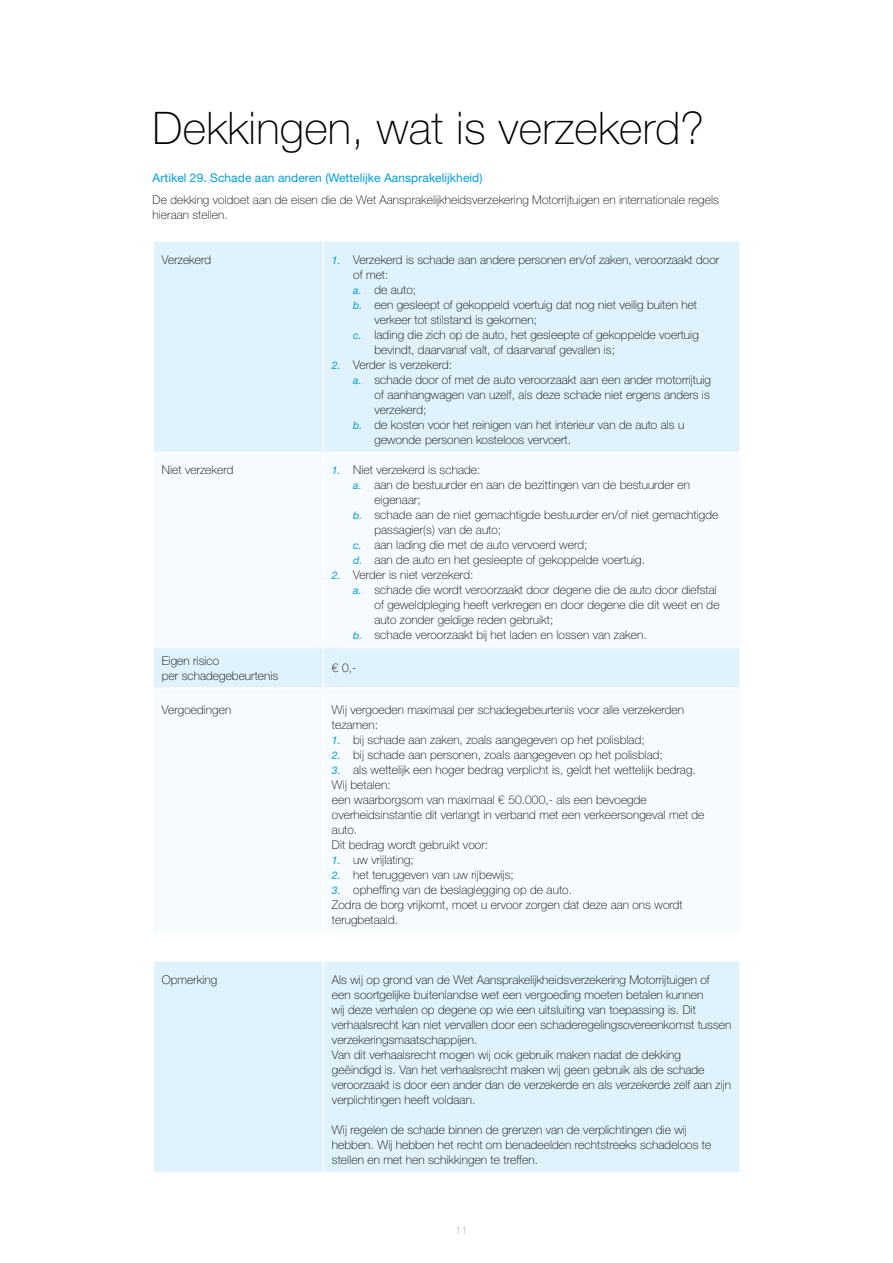
<style>
.page{position:relative;width:893px;height:1263px;background:#fff}
.page>*{position:absolute;margin:0;border:0;box-sizing:border-box;transform-origin:0 0}
.t1{font:100 45px "Helvetica Neue";letter-spacing:.005em;color:#000}
.t2{font:100 12px/15px "Helvetica Neue LT Std";letter-spacing:.005em;color:#000}
.t3{font:12px "Helvetica Neue LT Std";letter-spacing:.005em;color:#009ee0}
.t4{font:100 10.5px "Helvetica Neue LT Std";color:#9c9e9f}
.s1{font-family:"Helvetica Neue";font-weight:400;font-style:italic;font-size:10.5px;color:#009ee0}
</style>
<div class="page">
<div style="left:154px;top:242px;width:585px;height:210px;background:#e0f2fb"></div>
<div style="left:154px;top:648px;width:585px;height:39px;background:#e0f2fb"></div>
<hr style="left:323px;top:242px;width:1px;height:210px;background:#fff">
<hr style="left:323px;top:648px;width:1px;height:39px;background:#fff">
<div style="left:154px;top:962px;width:585px;height:210px;background:#e0f2fb"></div>
<hr style="left:323px;top:962px;width:1px;height:210px;background:#fff">
<h1 class="t1" style="left:153px;top:103px;width:553px">Dekkingen, wat is verzekerd?</h1>
<p class="t3" style="left:153px;top:170px;width:331px">Artikel 29. Schade aan anderen (Wettelijke Aansprakelijkheid)</p>
<p class="t2" style="left:153px;top:192px;width:568px">De dekking voldoet aan de eisen die de Wet Aansprakelijkheidsverzekering Motorrijtuigen en internationale regels hieraan stellen.</p>
<p class="t2" style="left:162px;top:252px;width:51px">Verzekerd</p>
<p class="t2" style="left:332px;top:252px;width:389px"><span class="s1">1.</span> Verzekerd is schade aan andere personen en/of zaken, veroorzaakt door</p>
<p class="t2" style="left:353px;top:267px;width:37px">of met:</p>
<p class="t2" style="left:353px;top:282px;width:65px"><span class="s1">a.</span> de auto;</p>
<p class="t2" style="left:353px;top:297px;width:345px"><span class="s1">b.</span> een gesleept of gekoppeld voertuig dat nog niet veilig buiten het</p>
<p class="t2" style="left:374px;top:312px;width:164px">verkeer tot stilstand is gekomen;</p>
<p class="t2" style="left:353px;top:327px;width:347px"><span class="s1">c.</span> lading die zich op de auto, het gesleepte of gekoppelde voertuig</p>
<p class="t2" style="left:374px;top:342px;width:242px">bevindt, daarvanaf valt, of daarvanaf gevallen is;</p>
<p class="t2" style="left:332px;top:357px;width:122px"><span class="s1">2.</span> Verder is verzekerd:</p>
<p class="t2" style="left:353px;top:372px;width:359px"><span class="s1">a.</span> schade door of met de auto veroorzaakt aan een ander motorrijtuig</p>
<p class="t2" style="left:374px;top:387px;width:337px">of aanhangwagen van uzelf, als deze schade niet ergens anders is</p>
<p class="t2" style="left:374px;top:402px;width:53px">verzekerd;</p>
<p class="t2" style="left:353px;top:417px;width:333px"><span class="s1">b.</span> de kosten voor het reinigen van het interieur van de auto als u</p>
<p class="t2" style="left:374px;top:432px;width:198px">gewonde personen kosteloos vervoert.</p>
<p class="t2" style="left:162px;top:462px;width:73px">Niet verzekerd</p>
<p class="t2" style="left:332px;top:462px;width:150px"><span class="s1">1.</span> Niet verzekerd is schade:</p>
<p class="t2" style="left:353px;top:477px;width:338px"><span class="s1">a.</span> aan de bestuurder en aan de bezittingen van de bestuurder en</p>
<p class="t2" style="left:374px;top:492px;width:48px">eigenaar;</p>
<p class="t2" style="left:353px;top:507px;width:367px"><span class="s1">b.</span> schade aan de niet gemachtigde bestuurder en/of niet gemachtigde</p>
<p class="t2" style="left:374px;top:522px;width:128px">passagier(s) van de auto;</p>
<p class="t2" style="left:353px;top:537px;width:236px"><span class="s1">c.</span> aan lading die met de auto vervoerd werd;</p>
<p class="t2" style="left:353px;top:552px;width:293px"><span class="s1">d.</span> aan de auto en het gesleepte of gekoppelde voertuig.</p>
<p class="t2" style="left:332px;top:567px;width:143px"><span class="s1">2.</span> Verder is niet verzekerd:</p>
<p class="t2" style="left:353px;top:582px;width:365px"><span class="s1">a.</span> schade die wordt veroorzaakt door degene die de auto door diefstal</p>
<p class="t2" style="left:374px;top:597px;width:347px">of geweldpleging heeft verkregen en door degene die dit weet en de</p>
<p class="t2" style="left:374px;top:612px;width:180px">auto zonder geldige reden gebruikt;</p>
<p class="t2" style="left:353px;top:627px;width:295px"><span class="s1">b.</span> schade veroorzaakt bij het laden en lossen van zaken.</p>
<p class="t2" style="left:162px;top:653px;width:118px">Eigen risico<br>per schadegebeurtenis</p>
<p class="t2" style="left:332px;top:660px;width:26px">€ 0,-</p>
<p class="t2" style="left:162px;top:702px;width:71px">Vergoedingen</p>
<p class="t2" style="left:332px;top:702px;width:353px">Wij vergoeden maximaal per schadegebeurtenis voor alle verzekerden tezamen:</p>
<p class="t2" style="left:332px;top:732px;width:314px"><span class="s1">1.</span> bij schade aan zaken, zoals aangegeven op het polisblad;</p>
<p class="t2" style="left:332px;top:747px;width:332px"><span class="s1">2.</span> bij schade aan personen, zoals aangegeven op het polisblad;</p>
<p class="t2" style="left:332px;top:762px;width:374px"><span class="s1">3.</span> als wettelijk een hoger bedrag verplicht is, geldt het wettelijk bedrag.<br>Wij betalen:<br>een waarborgsom van maximaal € 50.000,- als een bevoegde overheidsinstantie dit verlangt in verband met een verkeersongeval met de auto.<br>Dit bedrag wordt gebruikt voor:</p>
<p class="t2" style="left:332px;top:852px;width:83px"><span class="s1">1.</span> uw vrijlating;</p>
<p class="t2" style="left:332px;top:867px;width:183px"><span class="s1">2.</span> het teruggeven van uw rijbewijs;</p>
<p class="t2" style="left:332px;top:882px;width:352px"><span class="s1">3.</span> opheffing van de beslaglegging op de auto.<br>Zodra de borg vrijkomt, moet u ervoor zorgen dat deze aan ons wordt terugbetaald.</p>
<p class="t2" style="left:162px;top:972px;width:57px">Opmerking</p>
<p class="t2" style="left:332px;top:972px;width:401px">Als wij op grond van de Wet Aansprakelijkheidsverzekering Motorrijtuigen of een soortgelijke buitenlandse wet een vergoeding moeten betalen kunnen<br>wij deze verhalen op degene op wie een uitsluiting van toepassing is. Dit verhaalsrecht kan niet vervallen door een schaderegelingsovereenkomst tussen verzekeringsmaatschappijen.<br>Van dit verhaalsrecht mogen wij ook gebruik maken nadat de dekking geëindigd is. Van het verhaalsrecht maken wij geen gebruik als de schade veroorzaakt is door een ander dan de verzekerde en als verzekerde zelf aan zijn verplichtingen heeft voldaan.</p>
<p class="t2" style="left:332px;top:1122px;width:381px">Wij regelen de schade binnen de grenzen van de verplichtingen die wij hebben. Wij hebben het recht om benadeelden rechtstreeks schadeloos te stellen en met hen schikkingen te treffen.</p>
<p class="t4" style="left:456px;top:1224px;width:13px">11</p>
</div>
